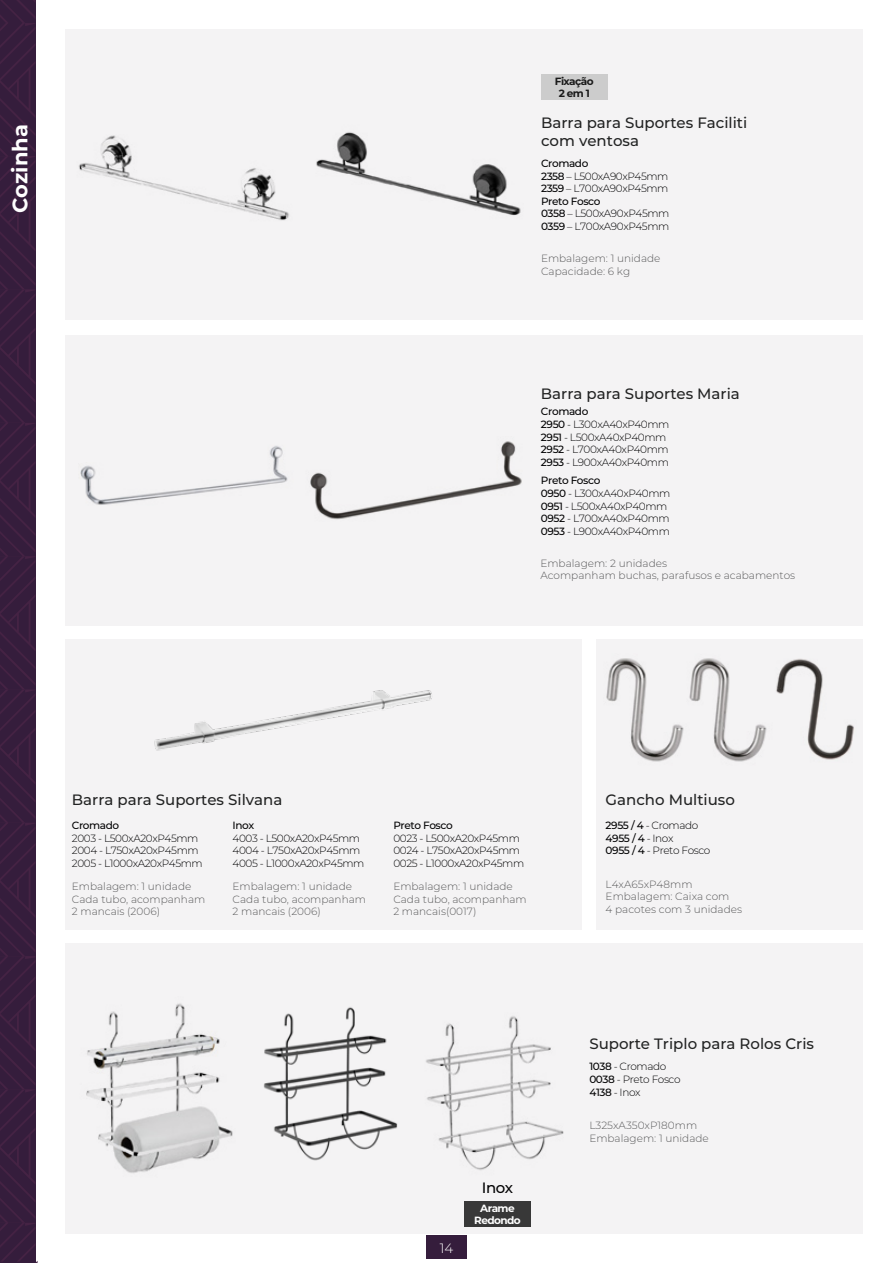
<style>
.page{position:relative;width:893px;height:1263px;background:#fff}
.page>*{position:absolute;margin:0;border:0;box-sizing:border-box;transform-origin:0 0}
.t1{font:700 21px "Montserrat";color:#fff}
.t2{font:500 15px/18px "Montserrat";color:#222323}
.t3{font:500 15px "Montserrat";color:#020203}
.t4{font:300 13.5px "Montserrat";color:#fff}
.t5{font:300 10.5px/12.6px "Montserrat";letter-spacing:-.04em;color:#020203}
.t6{font:300 10.5px/12.6px "Montserrat";color:#5a5a5b}
.t7{font:500 10.5px "Montserrat";letter-spacing:-.04em;color:#020203}
.t8{font:700 10.5px/12.6px "Montserrat";letter-spacing:-.055em;color:#fff;text-align:center}
.t9{font:700 10.5px/12.6px "Montserrat";letter-spacing:-.055em;color:#1a1a1a;text-align:center}
.s1{font-weight:500}
</style>
<div class="page">
<div style="left:426px;top:1235px;width:41px;height:24px;background:#351d3c"></div>
<svg style="left:0;top:0;width:38px;height:1263px;background:#422947"></svg>
<div style="left:596px;top:639px;width:267px;height:290px;background:#f4f3f4"></div>
<div style="left:65px;top:639px;width:517px;height:290px;background:#f4f3f4"></div>
<div style="left:65px;top:30px;width:798px;height:290px;background:#f4f3f4"></div>
<div style="left:65px;top:335px;width:798px;height:291px;background:#f4f3f4"></div>
<div style="left:65px;top:943px;width:798px;height:290px;background:#f4f3f4"></div>
<img style="left:606px;top:658px;width:78px;height:104px">
<img style="left:154px;top:690px;width:278px;height:61px">
<img style="left:689px;top:658px;width:78px;height:104px">
<img style="left:776px;top:659px;width:78px;height:101px">
<img style="left:79px;top:135px;width:210px;height:86px">
<img style="left:316px;top:132px;width:205px;height:84px">
<img style="left:86px;top:1003px;width:147px;height:170px">
<img style="left:263px;top:1007px;width:135px;height:154px">
<img style="left:426px;top:1016px;width:138px;height:154px">
<img style="left:80px;top:441px;width:442px;height:79px">
<div style="left:464px;top:1201px;width:67px;height:26px;background:#383838"></div>
<div style="left:541px;top:75px;width:66px;height:25px;background:#ccc"></div>
<h1 class="t1" style="left:5px;top:213px;width:90px;rotate:-90deg">Cozinha</h1>
<p class="t9" style="left:555px;top:74px;width:40px">Fixação<br>2 em 1</p>
<h2 class="t2" style="left:541px;top:113px;width:208px">Barra para Suportes Faciliti com ventosa</h2>
<p class="t5" style="left:541px;top:157px;width:130px"><span class="s1">Cromado<br>2358</span> – L500xA90xP45mm<br><span class="s1">2359</span> – L700xA90xP45mm<br><span class="s1">Preto Fosco<br>0358</span> – L500xA90xP45mm<br><span class="s1">0359</span> – L700xA90xP45mm</p>
<p class="t6" style="left:541px;top:252px;width:121px">Embalagem: 1 unidade<br>Capacidade: 6 kg</p>
<h2 class="t2" style="left:541px;top:384px;width:200px">Barra para Suportes Maria</h2>
<p class="t5" style="left:541px;top:405px;width:130px"><span class="s1">Cromado<br>2950</span> - L300xA40xP40mm<br><span class="s1">2951</span> - L500xA40xP40mm<br><span class="s1">2952</span> - L700xA40xP40mm<br><span class="s1">2953</span> - L900xA40xP40mm</p>
<p class="t5" style="left:541px;top:474px;width:131px"><span class="s1">Preto Fosco<br>0950</span> - L300xA40xP40mm<br><span class="s1">0951</span> - L500xA40xP40mm<br><span class="s1">0952</span> - L700xA40xP40mm<br><span class="s1">0953</span> - L900xA40xP40mm</p>
<p class="t6" style="left:540px;top:556px;width:256px">Embalagem: 2 unidades<br>Acompanham buchas, parafusos e acabamentos</p>
<h2 class="t2" style="left:72px;top:790px;width:212px">Barra para Suportes Silvana</h2>
<h2 class="t2" style="left:606px;top:790px;width:131px">Gancho Multiuso</h2>
<p class="t7" style="left:72px;top:818px;width:49px">Cromado</p>
<p class="t5" style="left:72px;top:831px;width:132px">2003 - L500xA20xP45mm<br>2004 - L750xA20xP45mm<br>2005 - L1000xA20xP45mm</p>
<p class="t7" style="left:233px;top:818px;width:23px">Inox</p>
<p class="t5" style="left:233px;top:831px;width:133px">4003 - L500xA20xP45mm<br>4004 - L750xA20xP45mm<br>4005 - L1000xA20xP45mm</p>
<p class="t7" style="left:393px;top:818px;width:61px">Preto Fosco</p>
<p class="t5" style="left:393px;top:831px;width:132px">0023 - L500xA20xP45mm<br>0024 - L750xA20xP45mm<br>0025 - L1000xA20xP45mm</p>
<p class="t6" style="left:72px;top:880px;width:135px">Embalagem: 1 unidade<br>Cada tubo, acompanham<br>2 mancais (2006)</p>
<p class="t6" style="left:233px;top:880px;width:135px">Embalagem: 1 unidade<br>Cada tubo, acompanham<br>2 mancais (2006)</p>
<p class="t6" style="left:393px;top:880px;width:135px">Embalagem: 1 unidade<br>Cada tubo, acompanham<br>2 mancais(0017)</p>
<h2 class="t3" style="left:482px;top:1177px;width:32px">Inox</h2>
<p class="t4" style="left:440px;top:1239px;width:15px">14</p>
<p class="t8" style="left:474px;top:1201px;width:48px">Arame<br>Redondo</p>
<p class="t5" style="left:606px;top:818px;width:106px"><span class="s1">2955 / 4</span> - Cromado<br><span class="s1">4955 / 4</span> - Inox<br><span class="s1">0955 / 4</span> - Preto Fosco</p>
<p class="t6" style="left:606px;top:877px;width:138px">L4xA65xP48mm<br>Embalagem: Caixa com<br>4 pacotes com 3 unidades</p>
<h2 class="t2" style="left:589px;top:1034px;width:226px">Suporte Triplo para Rolos Cris</h2>
<p class="t5" style="left:589px;top:1060px;width:93px"><span class="s1">1038</span> - Cromado<br><span class="s1">0038</span> - Preto Fosco<br><span class="s1">4138</span> - Inox</p>
<p class="t6" style="left:589px;top:1119px;width:121px">L325xA350xP180mm<br>Embalagem: 1 unidade</p>
</div>
